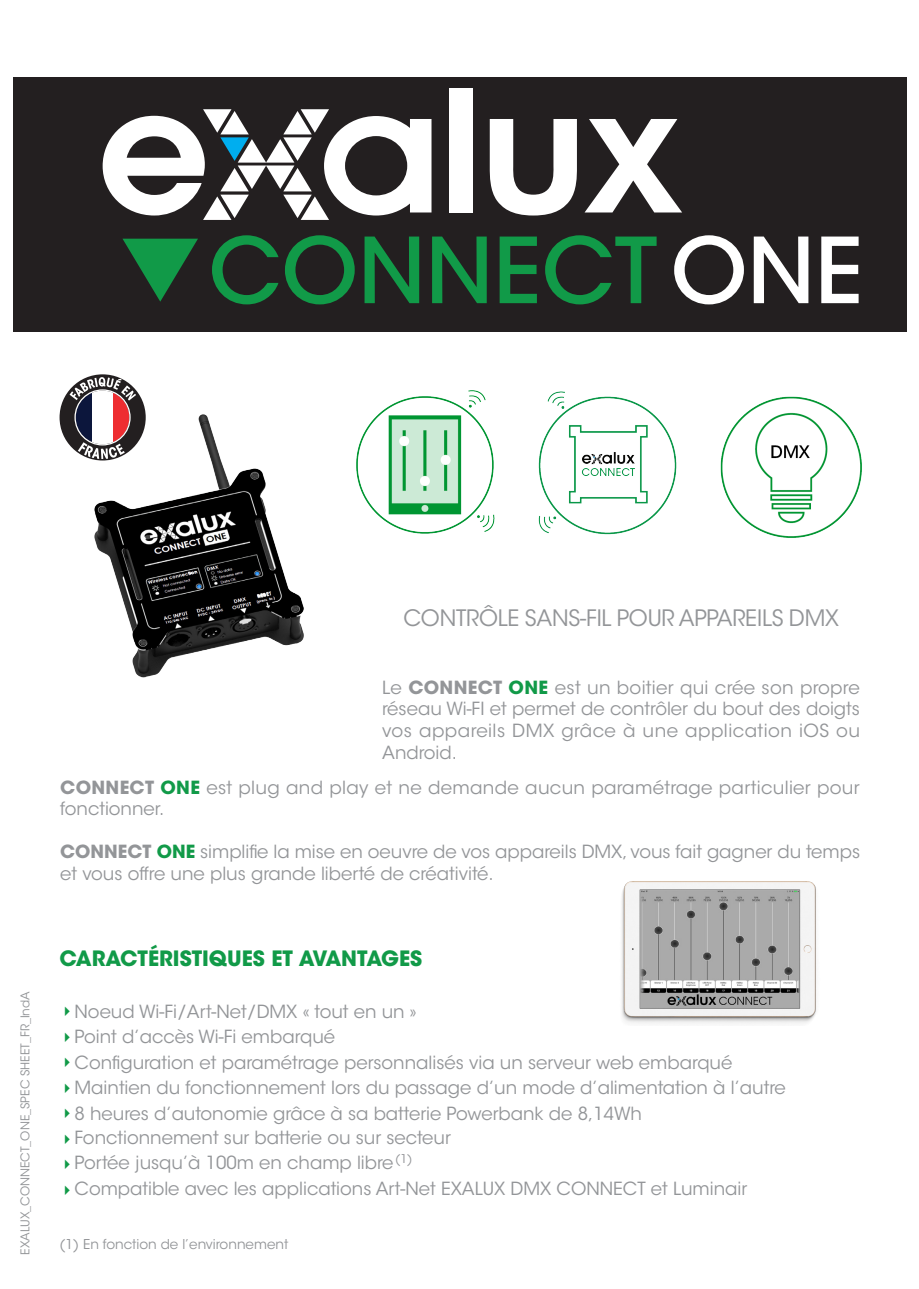
<style>
.page{position:relative;width:919px;height:1289px;background:#fff}
.page>*{position:absolute;margin:0;border:0;box-sizing:border-box;transform-origin:0 0}
.t1{font:500 90px "ITC Avant Garde Std";color:#119a48}
.t2{font:22.5px "ITC Avant Garde Std";letter-spacing:-.01em;color:#939598}
.t3{font:700 21px "ITC Avant Garde Std";color:#119a48}
.t4{font:18px/21.6px "ITC Avant Garde Std";color:#939598}
.t5{font:13.5px "ITC Avant Garde Std";color:#939598}
.t6{font:12px "ITC Avant Garde Std";color:#939598}
.s1{color:#fff}
.s2{font-weight:700}
.s3{font-weight:700;color:#119a48}
.s4{color:#119a48}
</style>
<div class="page">
<div style="left:13px;top:78px;width:893px;height:254px;background:#231f20"></div>
<svg style="left:123px;top:239px;width:75px;height:63px"></svg>
<img style="left:59px;top:408px;width:245px;height:270px">
<div style="left:60px;top:374px;width:86px;height:86px;background:#231f20;border-radius:50%"></div>
<div style="left:66px;top:381px;width:73px;height:73px;border:10px solid #231f20;border-radius:50%"></div>
<svg style="left:69px;top:377px;width:67px;height:82px"></svg>
<div style="left:449px;top:88px;width:24px;height:124px;background:#fff"></div>
<svg style="left:585px;top:119px;width:97px;height:93px"></svg>
<svg style="left:489px;top:119px;width:88px;height:96px"></svg>
<svg style="left:103px;top:109px;width:328px;height:111px"></svg>
<img style="left:356px;top:390px;width:139px;height:144px">
<img style="left:538px;top:391px;width:139px;height:144px">
<img style="left:720px;top:396px;width:142px;height:142px">
<img style="left:621px;top:881px;width:195px;height:143px">
<p class="t1" style="left:208px;top:215px;width:656px">CONNECT <span class="s1">ONE</span></p>
<p class="t6" style="left:18px;top:1254px;width:265px;rotate:-90deg">EXALUX_CONNECT_ONE_SPEC SHEET_FR_IndA</p>
<p class="t2" style="left:403px;top:603px;width:437px">CONTRÔLE SANS-FIL POUR APPAREILS DMX</p>
<p class="t4" style="left:382px;top:676px;width:479px;text-align:justify">Le <span class="s2">CONNECT</span> <span class="s3">ONE</span> est un boitier qui crée son propre réseau Wi-FI et permet de contrôler du bout des doigts vos appareils DMX grâce à une application iOS ou Android.</p>
<p class="t4" style="left:60px;top:776px;width:800px"><span class="s2">CONNECT</span> <span class="s3">ONE</span> est plug and play et ne demande aucun paramétrage particulier pour fonctionner.</p>
<p class="t4" style="left:60px;top:841px;width:801px"><span class="s2">CONNECT</span> <span class="s3">ONE</span> simplifie la mise en oeuvre de vos appareils DMX, vous fait gagner du temps et vous offre une plus grande liberté de créativité.</p>
<p class="t3" style="left:60px;top:944px;width:364px">CARACTÉRISTIQUES ET AVANTAGES</p>
<p class="t4" style="left:60px;top:1000px;width:358px"><span class="s4">✔</span>Noeud Wi-Fi/Art-Net/DMX « tout en un »</p>
<p class="t4" style="left:60px;top:1026px;width:277px"><span class="s4">✔</span>Point d’accès Wi-Fi embarqué</p>
<p class="t4" style="left:60px;top:1051px;width:674px"><span class="s4">✔</span>Configuration et paramétrage personnalisés via un serveur web embarqué</p>
<p class="t4" style="left:60px;top:1077px;width:727px"><span class="s4">✔</span>Maintien du fonctionnement lors du passage d’un mode d’alimentation à l’autre</p>
<p class="t4" style="left:60px;top:1102px;width:584px"><span class="s4">✔</span>8 heures d’autonomie grâce à sa batterie Powerbank de 8,14Wh</p>
<p class="t4" style="left:60px;top:1126px;width:393px"><span class="s4">✔</span>Fonctionnement sur batterie ou sur secteur</p>
<p class="t4" style="left:60px;top:1152px;width:335px"><span class="s4">✔</span>Portée jusqu’à 100m en champ libre</p>
<p class="t4" style="left:60px;top:1177px;width:689px"><span class="s4">✔</span>Compatible avec les applications Art-Net EXALUX DMX CONNECT et Luminair</p>
<p class="t6" style="left:395px;top:1151px;width:19px">(1)</p>
<p class="t5" style="left:60px;top:1235px;width:230px">(1) En fonction de l’environnement</p>
</div>
